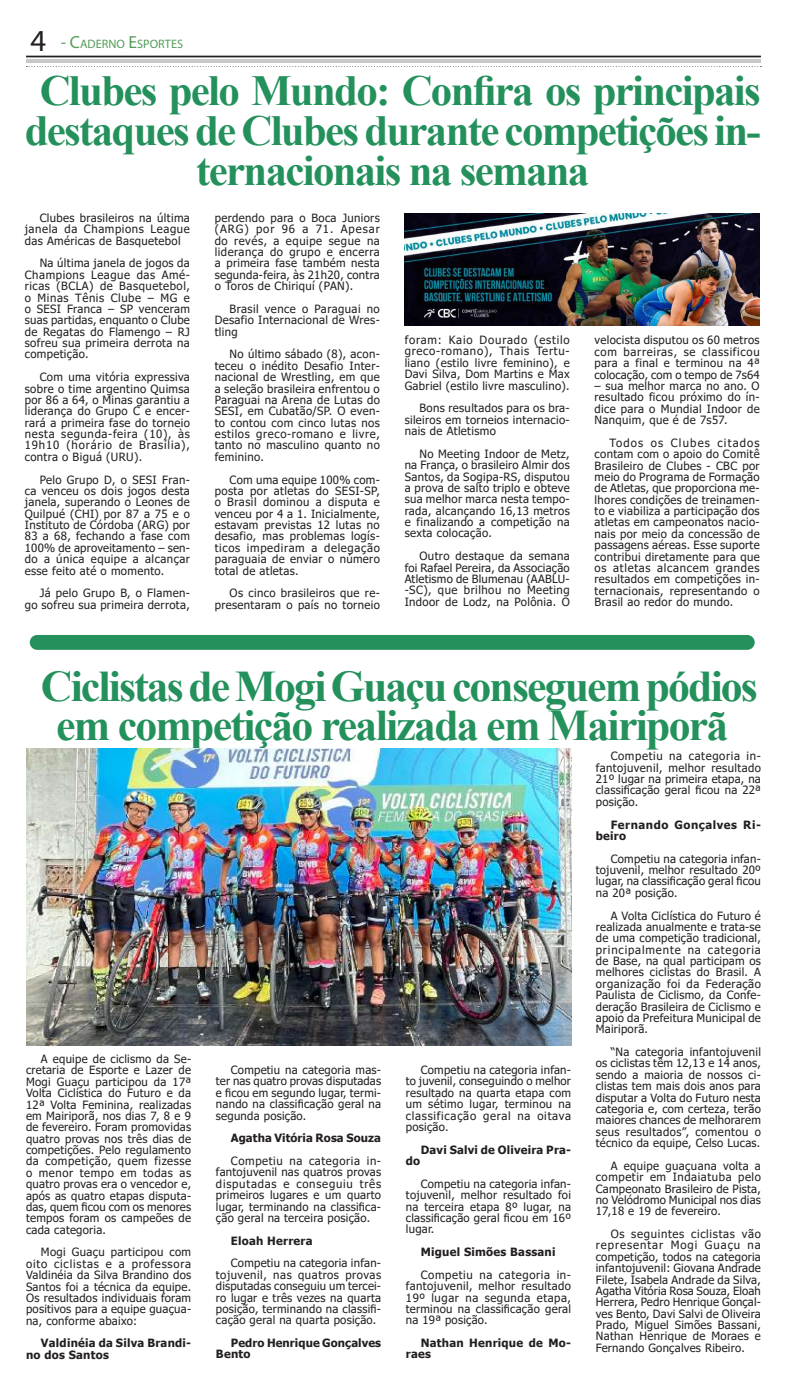
<style>
.page{position:relative;width:787px;height:1389px;background:#fff}
.page>*{position:absolute;margin:0;border:0;box-sizing:border-box;transform-origin:0 0}
.t1{font:700 43.75px/39.4px "Times New Roman";letter-spacing:-.045em;color:#24915c;text-align:center}
.t2{font:700 42.88px/40.2px "Times New Roman";letter-spacing:-.04em;color:#24915c;text-align:center}
.t3{font:12.25px "Myriad Pro";color:#539d57}
.t4{font:11.38px/11.4px "Tahoma";letter-spacing:.03em;color:#231f20;text-align:justify}
.t5{font:700 11.38px/11.4px "Tahoma";letter-spacing:.02em;color:#231f20}
.t6{font:700 11.38px/11.4px "Tahoma";letter-spacing:.05em;color:#231f20}
.s1{font-size:30.62px;color:#231f20}
.s2{font-size:17.5px}
</style>
<div class="page">
<hr style="left:26px;top:59px;width:734px;height:4px;background:#c7c8ca">
<hr style="left:26px;top:56px;width:734px;height:1px;background:#231f20">
<svg style="left:26px;top:66px;width:735px;height:1px"></svg>
<img style="left:404px;top:213px;width:355px;height:112px">
<div style="left:30px;top:635px;width:724px;height:15px;background:#24915c;border-radius:7px"></div>
<img style="left:27px;top:749px;width:544px;height:297px">
<p class="t3" style="left:30px;top:36px;width:154px"><span class="s1">4</span> <span class="s2">- C</span>ADERNO <span class="s2">E</span>SPORTES</p>
<h2 class="t2" style="left:25px;top:69px;width:737px">Clubes pelo Mundo: Confira os principais destaques de Clubes durante competições in&shy;ternacionais na semana</h2>
<p class="t4" style="left:25px;top:213px;width:166px;text-indent:15px">Clubes brasileiros na última janela da Champions League das Américas de Basquetebol</p>
<p class="t4" style="left:25px;top:258px;width:166px;text-indent:15px">Na última janela de jogos da Champions League das Amé&shy;ricas (BCLA) de Basquetebol, o Minas Tênis Clube – MG e o SESI Franca – SP venceram suas partidas, enquanto o Clube de Regatas do Flamengo – RJ sofreu sua primeira derrota na competição.</p>
<p class="t4" style="left:25px;top:372px;width:166px;text-indent:15px">Com uma vitória expressiva sobre o time argentino Quimsa por 86 a 64, o Minas garantiu a liderança do Grupo C e encer&shy;rará a primeira fase do torneio nesta segunda-feira (10), às 19h10 (horário de Brasília), contra o Biguá (URU).</p>
<p class="t4" style="left:25px;top:474px;width:166px;text-indent:15px">Pelo Grupo D, o SESI Fran&shy;ca venceu os dois jogos desta janela, superando o Leones de Quilpué (CHI) por 87 a 75 e o Instituto de Córdoba (ARG) por 83 a 68, fechando a fase com 100% de aproveitamento – sen&shy;do a única equipe a alcançar esse feito até o momento.</p>
<p class="t4" style="left:25px;top:588px;width:166px;text-align:right">Já pelo Grupo B, o Flamen&shy;go sofreu sua primeira derrota,</p>
<p class="t4" style="left:215px;top:213px;width:166px">perdendo para o Boca Juniors (ARG) por 96 a 71. Apesar do revés, a equipe segue na liderança do grupo e encerra a primeira fase também nesta segunda-feira, às 21h20, contra o Toros de Chiriquí (PAN).</p>
<p class="t4" style="left:215px;top:304px;width:166px;text-indent:15px">Brasil vence o Paraguai no Desafio Internacional de Wres&shy;tling</p>
<p class="t4" style="left:215px;top:349px;width:166px;text-indent:15px">No último sábado (8), acon&shy;teceu o inédito Desafio Inter&shy;nacional de Wrestling, em que a seleção brasileira enfrentou o Paraguai na Arena de Lutas do SESI, em Cubatão/SP. O even&shy;to contou com cinco lutas nos estilos greco-romano e livre, tanto no masculino quanto no feminino.</p>
<p class="t4" style="left:215px;top:474px;width:166px;text-indent:15px">Com uma equipe 100% com&shy;posta por atletas do SESI-SP, o Brasil dominou a disputa e venceu por 4 a 1. Inicialmente, estavam previstas 12 lutas no desafio, mas problemas logís&shy;ticos impediram a delegação paraguaia de enviar o número total de atletas.</p>
<p class="t4" style="left:215px;top:588px;width:166px;text-align:right">Os cinco brasileiros que re&shy;presentaram o país no torneio</p>
<p class="t4" style="left:404px;top:335px;width:166px">foram: Kaio Dourado (estilo greco-romano), Thais Tertu&shy;liano (estilo livre feminino), e Davi Silva, Dom Martins e Max Gabriel (estilo livre masculino).</p>
<p class="t4" style="left:404px;top:403px;width:166px;text-indent:15px">Bons resultados para os bra&shy;sileiros em torneios internacio&shy;nais de Atletismo</p>
<p class="t4" style="left:404px;top:449px;width:166px;text-indent:15px">No Meeting Indoor de Metz, na França, o brasileiro Almir dos Santos, da Sogipa-RS, disputou a prova de salto triplo e obteve sua melhor marca nesta tempo&shy;rada, alcançando 16,13 metros e finalizando a competição na sexta colocação.</p>
<p class="t4" style="left:404px;top:551px;width:166px;text-indent:15px">Outro destaque da semana foi Rafael Pereira, da Associação Atletismo de Blumenau (AABLU--SC), que brilhou no Meeting Indoor de Lodz, na Polônia. O</p>
<p class="t4" style="left:594px;top:335px;width:166px">velocista disputou os 60 metros com barreiras, se classificou para a final e terminou na 4ª colocação, com o tempo de 7s64</p>
<p class="t4" style="left:594px;top:381px;width:166px">– sua melhor marca no ano. O resultado ficou próximo do ín&shy;dice para o Mundial Indoor de Nanquim, que é de 7s57.</p>
<p class="t4" style="left:594px;top:438px;width:166px;text-indent:15px">Todos os Clubes citados contam com o apoio do Comitê Brasileiro de Clubes - CBC por meio do Programa de Formação de Atletas, que proporciona me&shy;lhores condições de treinamen&shy;to e viabiliza a participação dos atletas em campeonatos nacio&shy;nais por meio da concessão de passagens aéreas. Esse suporte contribui diretamente para que os atletas alcancem grandes resultados em competições in&shy;ternacionais, representando o Brasil ao redor do mundo.</p>
<h1 class="t1" style="left:41px;top:665px;width:718px">Ciclistas de Mogi Guaçu conseguem pódios em competição realizada em Mairiporã</h1>
<p class="t4" style="left:26px;top:1054px;width:166px;text-indent:15px">A equipe de ciclismo da Se&shy;cretaria de Esporte e Lazer de Mogi Guaçu participou da 17ª Volta Ciclística do Futuro e da 12ª Volta Feminina, realizadas em Mairiporã, nos dias 7, 8 e 9 de fevereiro. Foram promovidas quatro provas nos três dias de competições. Pelo regulamento da competição, quem fizesse o menor tempo em todas as quatro provas era o vencedor e, após as quatro etapas disputa&shy;das, quem ficou com os menores tempos foram os campeões de cada categoria.</p>
<p class="t4" style="left:26px;top:1247px;width:166px;text-indent:15px">Mogi Guaçu participou com oito ciclistas e a professora Valdinéia da Silva Brandino dos Santos foi a técnica da equipe.<br>Os resultados individuais foram positivos para a equipe guaçua&shy;na, conforme abaixo:</p>
<p class="t5" style="left:26px;top:1338px;width:166px;text-indent:15px">Valdinéia da Silva Brandi&shy;no dos Santos</p>
<p class="t4" style="left:216px;top:1065px;width:166px;text-indent:15px">Competiu na categoria mas&shy;ter nas quatro provas disputadas e ficou em segundo lugar, termi&shy;nando na classificação geral na segunda posição.</p>
<p class="t5" style="left:231px;top:1133px;width:152px">Agatha Vitória Rosa Souza</p>
<p class="t4" style="left:216px;top:1156px;width:166px;text-indent:15px">Competiu na categoria in&shy;fantojuvenil nas quatros provas disputadas e conseguiu três primeiros lugares e um quarto lugar, terminando na classifica&shy;ção geral na terceira posição.</p>
<p class="t5" style="left:231px;top:1235px;width:83px">Eloah Herrera</p>
<p class="t4" style="left:216px;top:1258px;width:166px;text-indent:15px">Competiu na categoria infan&shy;tojuvenil, nas quatros provas disputadas conseguiu um tercei&shy;ro lugar e três vezes na quarta posição, terminando na classifi&shy;cação geral na quarta posição.</p>
<p class="t5" style="left:216px;top:1338px;width:166px;text-indent:15px">Pedro Henrique Gonçalves<br>Bento</p>
<p class="t4" style="left:406px;top:1065px;width:166px;text-indent:15px">Competiu na categoria infan&shy;to juvenil, conseguindo o melhor resultado na quarta etapa com um sétimo lugar, terminou na classificação geral na oitava posição.</p>
<p class="t5" style="left:420px;top:1144px;width:152px">Davi Salvi de Oliveira Pra-</p>
<p class="t5" style="left:406px;top:1156px;width:16px">do</p>
<p class="t4" style="left:406px;top:1179px;width:166px;text-indent:15px">Competiu na categoria infan&shy;tojuvenil, melhor resultado foi na terceira etapa 8º lugar, na classificação geral ficou em 16º lugar.</p>
<p class="t5" style="left:420px;top:1247px;width:136px">Miguel Simões Bassani</p>
<p class="t4" style="left:406px;top:1270px;width:166px;text-indent:15px">Competiu na categoria in&shy;fantojuvenil, melhor resultado 19º lugar na segunda etapa, terminou na classificação geral na 19ª posição.</p>
<p class="t5" style="left:406px;top:1338px;width:166px;text-indent:15px">Nathan Henrique de Mo&shy;raes</p>
<p class="t4" style="left:595px;top:751px;width:166px;text-indent:15px">Competiu na categoria in&shy;fantojuvenil, melhor resultado 21º lugar na primeira etapa, na classificação geral ficou na 22ª posição.</p>
<p class="t6" style="left:595px;top:819px;width:166px;text-indent:15px">Fernando Gonçalves Ri&shy;beiro</p>
<p class="t4" style="left:595px;top:853px;width:166px;text-indent:15px">Competiu na categoria infan&shy;tojuvenil, melhor resultado 20º lugar, na classificação geral ficou na 20ª posição.</p>
<p class="t4" style="left:595px;top:910px;width:166px;text-indent:15px">A Volta Ciclística do Futuro é realizada anualmente e trata-se de uma competição tradicional, principalmente na categoria de Base, na qual participam os melhores ciclistas do Brasil. A organização foi da Federação Paulista de Ciclismo, da Confe&shy;deração Brasileira de Ciclismo e apoio da Prefeitura Municipal de Mairiporã.</p>
<p class="t4" style="left:595px;top:1047px;width:166px;text-indent:15px">“Na categoria infantojuvenil os ciclistas têm 12,13 e 14 anos, sendo a maioria de nossos ci&shy;clistas tem mais dois anos para disputar a Volta do Futuro nesta categoria e, com certeza, terão maiores chances de melhorarem seus resultados”, comentou o técnico da equipe, Celso Lucas.</p>
<p class="t4" style="left:595px;top:1161px;width:166px;text-indent:15px">A equipe guaçuana volta a competir em Indaiatuba pelo Campeonato Brasileiro de Pista, no Velódromo Municipal nos dias 17,18 e 19 de fevereiro.</p>
<p class="t4" style="left:595px;top:1229px;width:166px;text-indent:15px">Os seguintes ciclistas vão representar Mogi Guaçu na competição, todos na categoria infantojuvenil: Giovana Andrade Filete, Isabela Andrade da Silva, Agatha Vitória Rosa Souza, Eloah Herrera, Pedro Henrique Gonçal&shy;ves Bento, Davi Salvi de Oliveira Prado, Miguel Simões Bassani, Nathan Henrique de Moraes e Fernando Gonçalves Ribeiro.</p>
</div>
